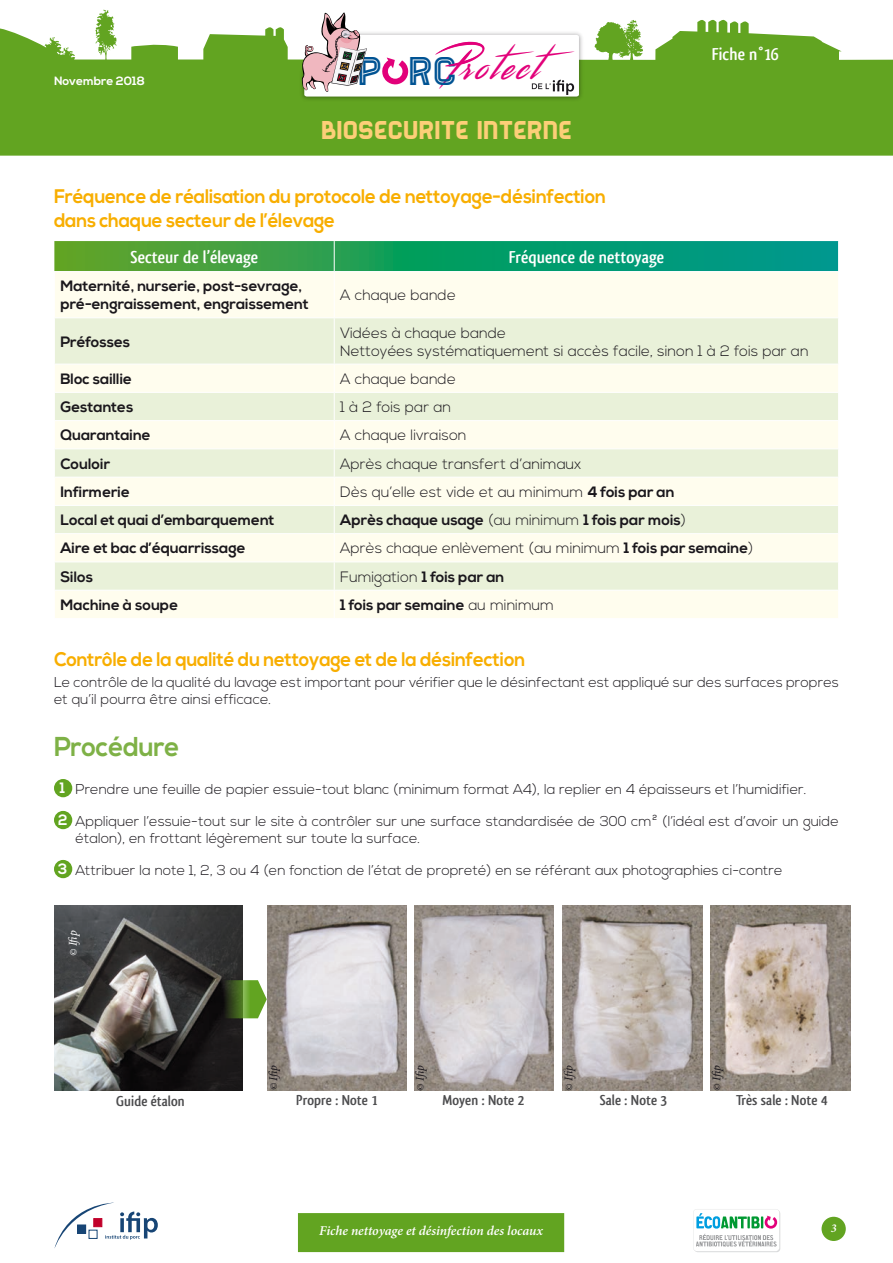
<style>
.page{position:relative;width:893px;height:1263px;background:#fff}
.page>*{position:absolute;margin:0;border:0;box-sizing:border-box;transform-origin:0 0}
.t1{font:39.6px "Streamster";letter-spacing:.1em;color:#e2007a}
.t2{font:30px "Bender Solid";color:#fdcf78}
.t3{font:700 27.3px "Nexa";letter-spacing:-.01em;color:#7eb146;scale:.94 1}
.t4{font:700 19.65px/23.4px "Nexa";letter-spacing:-.01em;color:#f8ae00;scale:.94 1}
.t5{font:700 18px "Qlassik";color:#fff}
.t6{font:300 15px/18px "Nexa";color:#1a171c}
.t7{font:700 15px/18px "Nexa";color:#1a171c}
.t8{font:700 15px "Qlassik";color:#4c4c4e}
.t9{font:300 14.25px/17.1px "Nexa";color:#1a171c}
.t10{font:italic 600 13.5px "Minion Pro";color:#fff}
.t11{font:italic 12px "Minion Pro";color:#1a171c}
.t12{font:700 12px "Nexa";color:#fff}
.t13{font:italic 12px "Minion Pro";color:#fff}
.t14{font:italic 600 12px "Minion Pro";color:#fff}
.s1{font-family:"Bender Inline";font-size:46.65px;color:#005393}
.s2{font-weight:700}
.s3{font-weight:300}
.s4{font-weight:700;font-size:15px;color:#fff}
.s5{font-size:10.5px}
</style>
<div class="page">
<div style="left:821px;top:1217px;width:25px;height:24px;background:#62a421;border-radius:50%"></div>
<div style="left:298px;top:1213px;width:266px;height:39px;background:#62a421"></div>
<div style="left:694px;top:1210px;width:86px;height:42px;background:#e0e1e2;border-radius:4px"></div>
<svg style="left:693px;top:1209px;width:86px;height:42px;background:#cfe0dd"></svg>
<svg style="left:54px;top:1202px;width:104px;height:46px"></svg>
<svg style="left:0;top:10px;width:893px;height:146px;fill:#62a421"></svg>
<img style="left:298px;top:28px;width:287px;height:74px">
<svg style="left:301px;top:12px;width:278px;height:85px"></svg>
<svg style="left:54px;top:241px;width:784px;height:30px;background:#1d9d5e"></svg>
<div style="left:55px;top:272px;width:783px;height:346px;background:#fffdee"></div>
<svg style="left:55px;top:318px;width:783px;height:272px;background:#f2f6e1"></svg>
<hr style="left:334px;top:272px;width:1px;height:45px;background:#fff">
<hr style="left:334px;top:318px;width:1px;height:46px;background:#fff">
<hr style="left:54px;top:364px;width:280px;height:1px;background:#fff">
<hr style="left:334px;top:364px;width:505px;height:1px;background:#fff">
<hr style="left:54px;top:392px;width:280px;height:1px;background:#fff">
<hr style="left:334px;top:392px;width:505px;height:1px;background:#fff">
<hr style="left:54px;top:420px;width:280px;height:1px;background:#fff">
<hr style="left:334px;top:420px;width:505px;height:1px;background:#fff">
<hr style="left:54px;top:448px;width:280px;height:1px;background:#fff">
<hr style="left:334px;top:448px;width:505px;height:1px;background:#fff">
<svg style="left:334px;top:365px;width:1px;height:253px"></svg>
<hr style="left:334px;top:241px;width:1px;height:30px;background:#fff">
<hr style="left:54px;top:477px;width:280px;height:1px;background:#fff">
<hr style="left:334px;top:477px;width:505px;height:1px;background:#fff">
<hr style="left:54px;top:505px;width:280px;height:1px;background:#fff">
<hr style="left:334px;top:505px;width:505px;height:1px;background:#fff">
<hr style="left:54px;top:533px;width:280px;height:1px;background:#fff">
<hr style="left:334px;top:533px;width:505px;height:1px;background:#fff">
<hr style="left:54px;top:561px;width:280px;height:1px;background:#fff">
<hr style="left:334px;top:561px;width:505px;height:1px;background:#fff">
<hr style="left:54px;top:590px;width:280px;height:1px;background:#fff">
<hr style="left:334px;top:590px;width:505px;height:1px;background:#fff">
<hr style="left:54px;top:317px;width:280px;height:1px;background:#fff">
<hr style="left:334px;top:317px;width:505px;height:1px;background:#fff">
<div style="left:54px;top:779px;width:18px;height:18px;background:#62a421;border-radius:50%"></div>
<div style="left:54px;top:811px;width:18px;height:18px;background:#62a421;border-radius:50%"></div>
<div style="left:54px;top:860px;width:18px;height:18px;background:#62a421;border-radius:50%"></div>
<img style="left:54px;top:905px;width:188px;height:186px">
<img style="left:267px;top:906px;width:140px;height:185px">
<img style="left:414px;top:906px;width:140px;height:185px">
<img style="left:563px;top:906px;width:139px;height:185px">
<img style="left:711px;top:906px;width:139px;height:185px">
<svg style="left:223px;top:980px;width:44px;height:38px;background:#61863c"></svg>
<div style="left:54px;top:76px;width:99px;height:32px;background:#62a421"></div>
<div style="left:682px;top:47px;width:126px;height:14px;background:#62a421"></div>
<p class="t12" style="left:54px;top:74px;width:92px">Novembre 2018</p>
<h1 class="t1" style="left:358px;top:42px;width:220px"><span class="s1">P rc</span>Protect</h1>
<h2 class="t2" style="left:321px;top:115px;width:252px">BIOSECURITE INTERNE</h2>
<p class="t5" style="left:712px;top:44px;width:69px">Fiche n°16</p>
<h3 class="t4" style="left:54px;top:185px;width:589px">Fréquence de réalisation du protocole de nettoyage-désinfection dans chaque secteur de l’élevage</h3>
<p class="t5" style="left:130px;top:247px;width:129px">Secteur de l’élevage</p>
<p class="t5" style="left:509px;top:247px;width:157px">Fréquence de nettoyage</p>
<p class="t7" style="left:60px;top:278px;width:250px">Maternité, nurserie, post-sevrage, pré-engraissement, engraissement</p>
<p class="t6" style="left:340px;top:287px;width:117px">A chaque bande</p>
<p class="t7" style="left:60px;top:333px;width:71px">Préfosses</p>
<p class="t6" style="left:340px;top:324px;width:470px">Vidées à chaque bande<br>Nettoyées systématiquement si accès facile, sinon 1 à 2 fois par an</p>
<p class="t7" style="left:60px;top:370px;width:73px">Bloc saillie</p>
<p class="t6" style="left:340px;top:370px;width:117px">A chaque bande</p>
<p class="t7" style="left:60px;top:398px;width:74px">Gestantes</p>
<p class="t6" style="left:340px;top:399px;width:112px">1 à 2 fois par an</p>
<p class="t7" style="left:60px;top:427px;width:92px">Quarantaine</p>
<p class="t6" style="left:340px;top:427px;width:128px">A chaque livraison</p>
<p class="t7" style="left:60px;top:455px;width:51px">Couloir</p>
<p class="t6" style="left:340px;top:455px;width:243px">Après chaque transfert d’animaux</p>
<p class="t7" style="left:60px;top:483px;width:71px">Infirmerie</p>
<p class="t6" style="left:340px;top:483px;width:336px">Dès qu’elle est vide et au minimum <span class="s2">4 fois par an</span></p>
<p class="t7" style="left:60px;top:512px;width:216px">Local et quai d’embarquement</p>
<p class="t7" style="left:340px;top:512px;width:347px">Après chaque usage <span class="s3">(au minimum</span> 1 fois par mois<span class="s3">)</span></p>
<p class="t7" style="left:60px;top:540px;width:187px">Aire et bac d’équarrissage</p>
<p class="t6" style="left:340px;top:540px;width:415px">Après chaque enlèvement (au minimum <span class="s2">1 fois par semaine</span>)</p>
<p class="t7" style="left:60px;top:568px;width:34px">Silos</p>
<p class="t6" style="left:340px;top:568px;width:166px">Fumigation <span class="s2">1 fois par an</span></p>
<p class="t7" style="left:60px;top:596px;width:119px">Machine à soupe</p>
<p class="t7" style="left:340px;top:596px;width:215px">1 fois par semaine <span class="s3">au minimum</span></p>
<h3 class="t4" style="left:54px;top:648px;width:503px">Contrôle de la qualité du nettoyage et de la désinfection</h3>
<p class="t9" style="left:54px;top:674px;width:786px">Le contrôle de la qualité du lavage est important pour vérifier que le désinfectant est appliqué sur des surfaces propres et qu’il pourra être ainsi efficace.</p>
<h3 class="t3" style="left:54px;top:731px;width:135px">Procédure</h3>
<p class="t9" style="left:60px;top:781px;width:748px"><span class="s4">1</span> Prendre une feuille de papier essuie-tout blanc (minimum format A4), la replier en 4 épaisseurs et l’humidifier.</p>
<p class="t9" style="left:76px;top:813px;width:765px;text-indent:-17px"><span class="s4">2</span> Appliquer l’essuie-tout sur le site à contrôler sur une surface standardisée de 300 cm² (l’idéal est d’avoir un guide étalon), en frottant légèrement sur toute la surface.</p>
<p class="t9" style="left:58px;top:862px;width:726px"><span class="s4">3</span> Attribuer la note 1, 2, 3 ou 4 (en fonction de l’état de propreté) en se référant aux photographies ci-contre</p>
<p class="t13" style="left:65px;top:956px;width:28px;rotate:-90deg"><span class="s5">©</span> Ifip</p>
<p class="t11" style="left:265px;top:1090px;width:28px;rotate:-90deg"><span class="s5">©</span> Ifip</p>
<p class="t11" style="left:412px;top:1091px;width:28px;rotate:-90deg"><span class="s5">©</span> Ifip</p>
<p class="t11" style="left:561px;top:1091px;width:28px;rotate:-90deg"><span class="s5">©</span> Ifip</p>
<p class="t11" style="left:708px;top:1091px;width:28px;rotate:-90deg"><span class="s5">©</span> Ifip</p>
<p class="t8" style="left:116px;top:1092px;width:70px">Guide étalon</p>
<p class="t8" style="left:296px;top:1091px;width:83px">Propre : Note 1</p>
<p class="t8" style="left:442px;top:1091px;width:84px">Moyen : Note 2</p>
<p class="t8" style="left:600px;top:1091px;width:69px">Sale : Note 3</p>
<p class="t8" style="left:736px;top:1091px;width:93px">Très sale : Note 4</p>
<p class="t10" style="left:319px;top:1221px;width:225px">Fiche nettoyage et désinfection des locaux</p>
<p class="t14" style="left:831px;top:1220px;width:7px">3</p>
</div>
